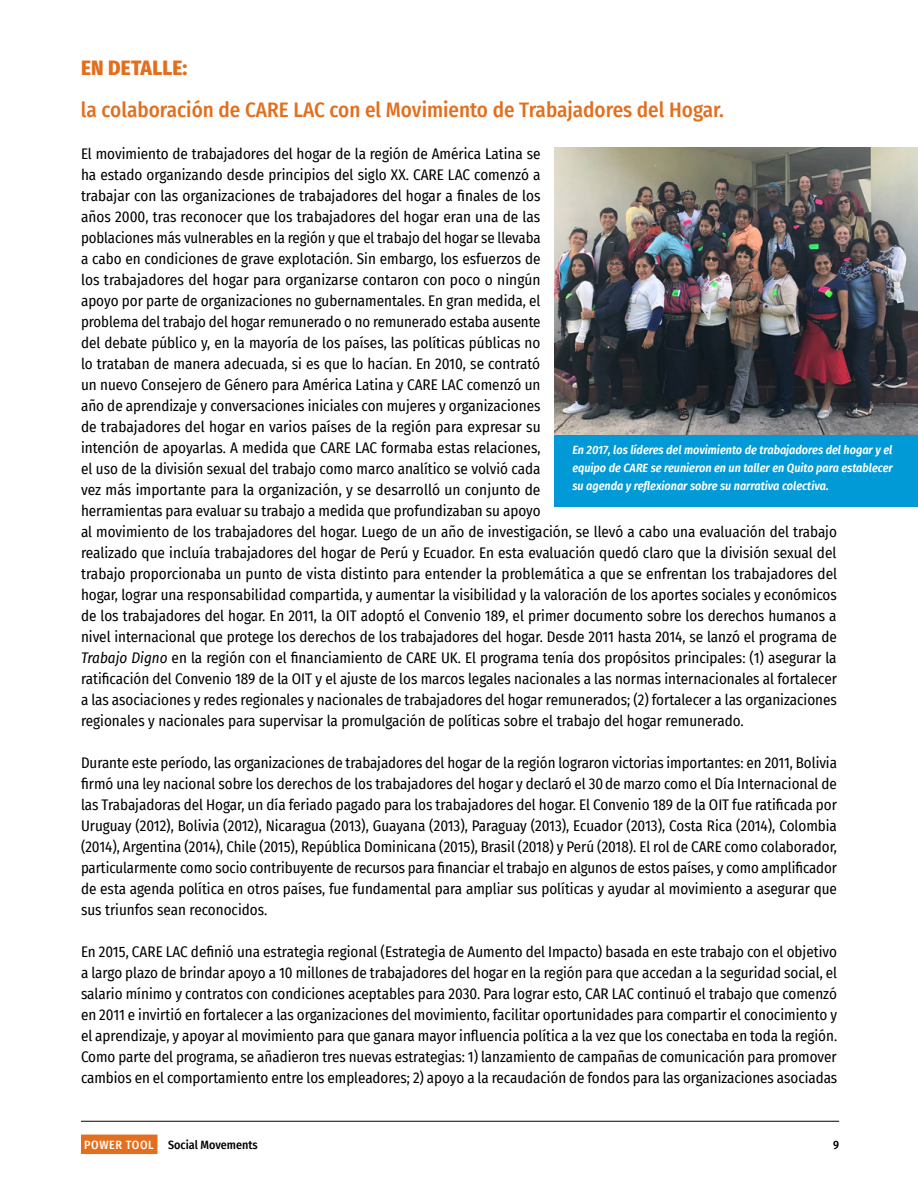
<style>
.page{position:relative;width:918px;height:1188px;background:#fff}
.page>*{position:absolute;margin:0;border:0;box-sizing:border-box;transform-origin:0 0}
.t1{font:500 21px "Fira Sans Condensed";color:#e36f1e}
.t2{font:800 21px "Fira Sans Condensed";letter-spacing:.01em;color:#e36f1e}
.t3{font:15px/21px "Fira Sans Condensed";color:#000;text-align:justify}
.t4{font:italic 600 12px/18px "Fira Sans Condensed";color:#fff;text-align:justify}
.t5{font:500 12px "Fira Sans Condensed";color:#000}
.s1{font-style:italic}
.s2{color:#fff}
</style>
<div class="page">
<div style="left:81px;top:1135px;width:76px;height:19px;background:#e36f1e"></div>
<hr style="left:81px;top:1121px;width:758px;height:1px;background:#000">
<img style="left:554px;top:148px;width:364px;height:287px">
<div style="left:554px;top:435px;width:364px;height:71px;background:#0199d6"></div>
<h1 class="t2" style="left:81px;top:50px;width:108px">EN DETALLE:</h1>
<h1 class="t1" style="left:81px;top:93px;width:644px">la colaboración de CARE LAC con el Movimiento de Trabajadores del Hogar.</h1>
<p class="t3" style="left:81px;top:143px;width:758px;text-align:left">El movimiento de trabajadores del hogar de la región de América Latina se<br>ha estado organizando desde principios del siglo XX. CARE LAC comenzó a<br>trabajar con las organizaciones de trabajadores del hogar a finales de los<br>años 2000, tras reconocer que los trabajadores del hogar eran una de las<br>poblaciones más vulnerables en la región y que el trabajo del hogar se llevaba<br>a cabo en condiciones de grave explotación. Sin embargo, los esfuerzos de<br>los trabajadores del hogar para organizarse contaron con poco o ningún<br>apoyo por parte de organizaciones no gubernamentales. En gran medida, el<br>problema del trabajo del hogar remunerado o no remunerado estaba ausente<br>del debate público y, en la mayoría de los países, las políticas públicas no<br>lo trataban de manera adecuada, si es que lo hacían. En 2010, se contrató<br>un nuevo Consejero de Género para América Latina y CARE LAC comenzó un<br>año de aprendizaje y conversaciones iniciales con mujeres y organizaciones<br>de trabajadores del hogar en varios países de la región para expresar su<br>intención de apoyarlas. A medida que CARE LAC formaba estas relaciones,<br>el uso de la división sexual del trabajo como marco analítico se volvió cada<br>vez más importante para la organización, y se desarrolló un conjunto de<br>herramientas para evaluar su trabajo a medida que profundizaban su apoyo<br>al movimiento de los trabajadores del hogar. Luego de un año de investigación, se llevó a cabo una evaluación del trabajo realizado que incluía trabajadores del hogar de Perú y Ecuador. En esta evaluación quedó claro que la división sexual del trabajo proporcionaba un punto de vista distinto para entender la problemática a que se enfrentan los trabajadores del hogar, lograr una responsabilidad compartida, y aumentar la visibilidad y la valoración de los aportes sociales y económicos de los trabajadores del hogar. En 2011, la OIT adoptó el Convenio 189, el primer documento sobre los derechos humanos a nivel internacional que protege los derechos de los trabajadores del hogar. Desde 2011 hasta 2014, se lanzó el programa de <span class="s1">Trabajo Digno</span> en la región con el financiamiento de CARE UK. El programa tenía dos propósitos principales: (1) asegurar la ratificación del Convenio 189 de la OIT y el ajuste de los marcos legales nacionales a las normas internacionales al fortalecer a las asociaciones y redes regionales y nacionales de trabajadores del hogar remunerados; (2) fortalecer a las organizaciones regionales y nacionales para supervisar la promulgación de políticas sobre el trabajo del hogar remunerado.</p>
<p class="t3" style="left:81px;top:752px;width:758px">Durante este período, las organizaciones de trabajadores del hogar de la región lograron victorias importantes: en 2011, Bolivia firmó una ley nacional sobre los derechos de los trabajadores del hogar y declaró el 30de marzo como el Día Internacional de las Trabajadoras del Hogar, un día feriado pagado para los trabajadores del hogar. El Convenio 189 de la OIT fue ratificada por Uruguay (2012), Bolivia (2012), Nicaragua (2013), Guayana (2013), Paraguay (2013), Ecuador (2013), Costa Rica (2014), Colombia (2014), Argentina (2014), Chile (2015), República Dominicana (2015), Brasil (2018) y Perú (2018). El rol de CARE como colaborador, particularmente como socio contribuyente de recursos para financiar el trabajo en algunos de estos países, y como amplificador de esta agenda política en otros países, fue fundamental para ampliar sus políticas y ayudar al movimiento a asegurar que sus triunfos sean reconocidos.</p>
<p class="t3" style="left:81px;top:941px;width:758px">En 2015, CARE LAC definió una estrategia regional (Estrategia de Aumento del Impacto) basada en este trabajo con el objetivo a largo plazo de brindar apoyo a 10 millones de trabajadores del hogar en la región para que accedan a la seguridad social, el salario mínimo y contratos con condiciones aceptables para 2030. Para lograr esto, CAR LAC continuó el trabajo que comenzó en 2011 e invirtió en fortalecer a las organizaciones del movimiento, facilitar oportunidades para compartir el conocimiento y el aprendizaje, y apoyar al movimiento para que ganara mayor influencia política a la vez que los conectaba en toda la región.<br>Como parte del programa, se añadieron tres nuevas estrategias: 1) lanzamiento de campañas de comunicación para promover cambios en el comportamiento entre los empleadores; 2) apoyo a la recaudación de fondos para las organizaciones asociadas</p>
<p class="t4" style="left:572px;top:441px;width:322px">En 2017, los líderes del movimiento de trabajadores del hogar y el equipo de CARE se reunieron en un taller en Quito para establecer su agenda y reflexionar sobre su narrativa colectiva.</p>
<p class="t5" style="left:84px;top:1135px;width:175px"><span class="s2">POWER TOOL</span> Social Movements</p>
<p class="t5" style="left:833px;top:1135px;width:8px">9</p>
</div>
